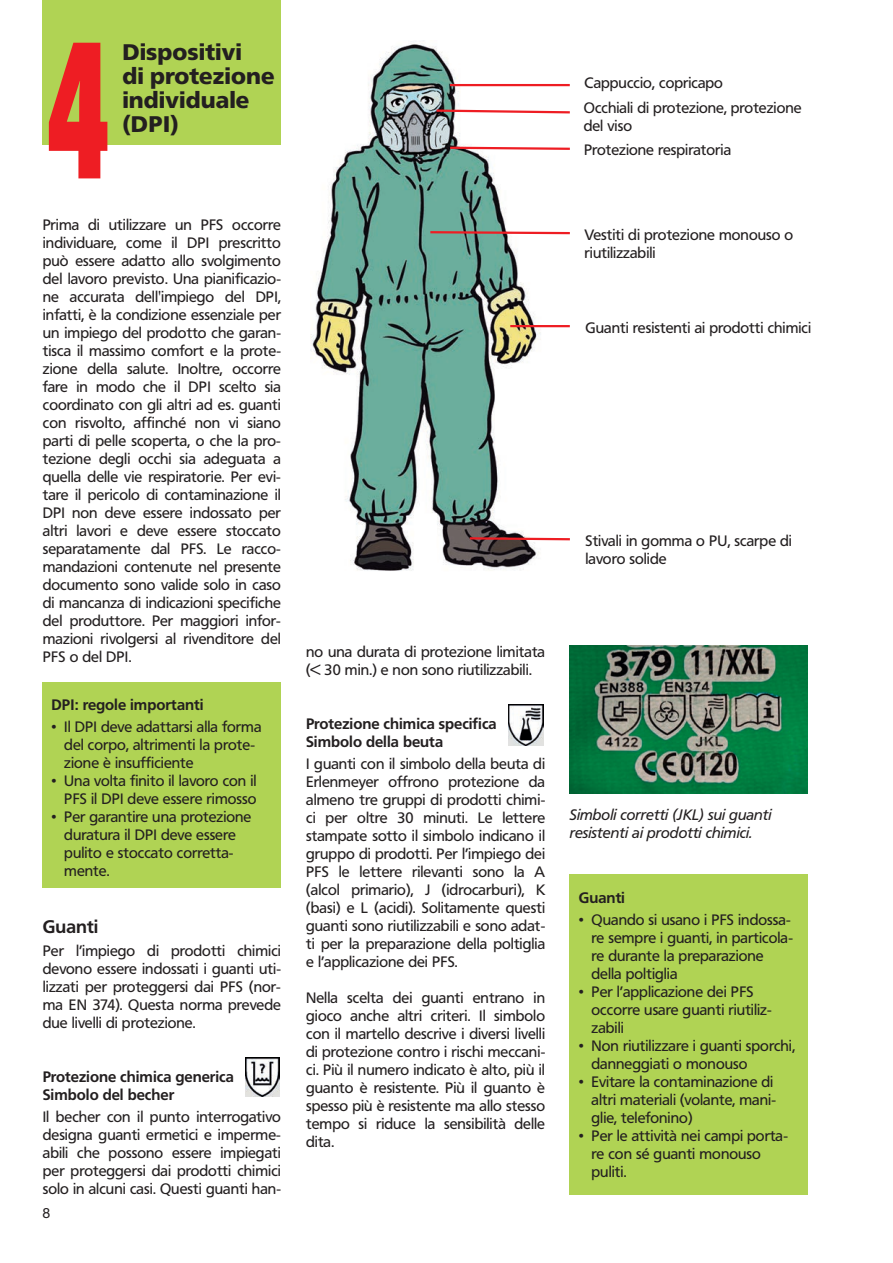
<style>
.page{position:relative;width:893px;height:1263px;background:#fff}
.page>*{position:absolute;margin:0;border:0;box-sizing:border-box;transform-origin:0 0}
.t1{font:800 condensed 180px "Futura";color:#ee1d23;scale:.6 1}
.t2{font:900 22.5px/24px "Frutiger BQ";color:#231f20}
.t3{font:700 18px "Frutiger BQ";color:#231f20}
.t4{font:15px/18px "Frutiger BQ";color:#231f20}
.t5{font:700 15px/18px "Frutiger BQ";color:#231f20}
.t6{font:italic 15px/18px "Frutiger BQ";color:#231f20}
.t7{font:14.1px "Helvetica Neue";color:#231f20}
</style>
<div class="page">
<div style="left:43px;top:0;width:238px;height:145px;background:#b0d354"></div>
<div style="left:570px;top:874px;width:238px;height:321px;background:#b0d354"></div>
<img style="left:311px;top:40px;width:238px;height:531px">
<hr style="left:450px;top:84px;width:120px;height:2px;background:#ee1d23">
<svg style="left:434px;top:108px;width:136px;height:7px"></svg>
<svg style="left:448px;top:145px;width:122px;height:6px"></svg>
<svg style="left:428px;top:230px;width:142px;height:5px"></svg>
<hr style="left:510px;top:325px;width:60px;height:2px;background:#ee1d23">
<svg style="left:468px;top:536px;width:102px;height:5px"></svg>
<img style="left:570px;top:645px;width:238px;height:148px">
<div style="left:43px;top:682px;width:238px;height:206px;background:#b0d354"></div>
<img style="left:508px;top:704px;width:36px;height:41px">
<img style="left:245px;top:1057px;width:35px;height:39px">
<h1 class="t1" style="left:46px;top:35px;width:110px">4</h1>
<h2 class="t2" style="left:122px;top:40px;width:154px">Dispositivi<br>di protezione individuale (DPI)</h2>
<p class="t4" style="left:43px;top:216px;width:240px;text-align:justify">Prima di utilizzare un PFS occorre individuare, come il DPI prescritto può essere adatto allo svolgimento del lavoro previsto. Una pianificazio&shy;ne accurata dell'impiego del DPI, infatti, è la condizione essenziale per un impiego del prodotto che garan&shy;tisca il massimo comfort e la prote&shy;zione della salute. Inoltre, occorre fare in modo che il DPI scelto sia coordinato con gli altri ad es. guanti con risvolto, affinché non vi siano parti di pelle scoperta, o che la pro&shy;tezione degli occhi sia adeguata a quella delle vie respiratorie. Per evi&shy;tare il pericolo di contaminazione il DPI non deve essere indossato per altri lavori e deve essere stoccato separatamente dal PFS. Le racco - mandazioni contenute nel presente documento sono valide solo in caso di mancanza di indicazioni specifiche del produttore. Per maggiori infor&shy;mazioni rivolgersi al rivenditore del PFS o del DPI.</p>
<p class="t5" style="left:52px;top:696px;width:154px">DPI: regole importanti</p>
<p class="t4" style="left:64px;top:718px;width:199px;text-indent:-13px">• Il DPI deve adattarsi alla forma del corpo, altrimenti la prote&shy;zione è insufficiente</p>
<p class="t4" style="left:52px;top:772px;width:207px;text-align:right">• Una volta finito il lavoro con il<br>PFS il DPI deve essere rimosso</p>
<p class="t4" style="left:64px;top:808px;width:189px;text-indent:-13px">• Per garantire una protezione duratura il DPI deve essere pulito e stoccato corretta - mente.</p>
<p class="t3" style="left:43px;top:917px;width:57px">Guanti</p>
<p class="t4" style="left:43px;top:941px;width:240px;text-align:justify">Per l’impiego di prodotti chimici devono essere indossati i guanti uti&shy;lizzati per proteggersi dai PFS (nor&shy;ma EN 374). Questa norma prevede due livelli di protezione.</p>
<p class="t5" style="left:43px;top:1068px;width:193px">Protezione chimica generica<br>Simbolo del becher</p>
<p class="t4" style="left:43px;top:1108px;width:240px;text-align:justify">Il becher con il punto interrogativo designa guanti ermetici e imperme&shy;abili che possono essere impiegati per proteggersi dai prodotti chimici solo in alcuni casi. Questi guanti han-</p>
<p class="t7" style="left:43px;top:1208px;width:9px">8</p>
<p class="t4" style="left:584px;top:70px;width:219px;line-height:25.5px">Cappuccio, copricapo<br>Occhiali di protezione, protezione</p>
<p class="t4" style="left:584px;top:115px;width:149px;line-height:23.4px">del viso<br>Protezione respiratoria</p>
<p class="t4" style="left:585px;top:225px;width:210px">Vestiti di protezione monouso o riutilizzabili</p>
<p class="t4" style="left:585px;top:318px;width:227px">Guanti resistenti ai prodotti chimici</p>
<p class="t4" style="left:585px;top:532px;width:208px">Stivali in gomma o PU, scarpe di lavoro solide</p>
<p class="t4" style="left:306px;top:643px;width:240px">no una durata di protezione limitata (&lt; 30 min.) e non sono riutilizzabili.</p>
<p class="t5" style="left:306px;top:715px;width:192px">Protezione chimica specifica<br>Simbolo della beuta</p>
<p class="t4" style="left:306px;top:755px;width:241px;text-align:justify">I guanti con il simbolo della beuta di Erlenmeyer offrono protezione da almeno tre gruppi di prodotti chimi&shy;ci per oltre 30 minuti. Le lettere stampate sotto il simbolo indicano il gruppo di prodotti. Per l’impiego dei PFS le lettere rilevanti sono la A (alcol primario), J (idrocarburi), K (basi) e L (acidi). Solitamente questi guanti sono riutilizzabili e sono adat&shy;ti per la preparazione della poltiglia e l’applicazione dei PFS.</p>
<p class="t4" style="left:306px;top:989px;width:241px;text-align:justify">Nella scelta dei guanti entrano in gioco anche altri criteri. Il simbolo con il martello descrive i diversi livelli di protezione contro i rischi meccani&shy;ci. Più il numero indicato è alto, più il guanto è resistente. Più il guanto è spesso più è resistente ma allo stesso tempo si riduce la sensibilità delle dita.</p>
<p class="t6" style="left:570px;top:806px;width:203px">Simboli corretti (JKL) sui guanti resistenti ai prodotti chimici.</p>
<p class="t5" style="left:579px;top:889px;width:48px">Guanti</p>
<p class="t4" style="left:592px;top:911px;width:203px;text-indent:-13px">• Quando si usano i PFS indossa&shy;re sempre i guanti, in particola&shy;re durante la preparazione della poltiglia</p>
<p class="t4" style="left:592px;top:983px;width:182px;text-indent:-13px">• Per l’applicazione dei PFS occorre usare guanti riutiliz - zabili</p>
<p class="t4" style="left:592px;top:1037px;width:205px;text-indent:-13px">• Non riutilizzare i guanti sporchi, danneggiati o monouso</p>
<p class="t4" style="left:592px;top:1073px;width:186px;text-indent:-13px">• Evitare la contaminazione di altri materiali (volante, mani&shy;glie, telefonino)</p>
<p class="t4" style="left:592px;top:1127px;width:198px;text-indent:-13px">• Per le attività nei campi porta&shy;re con sé guanti monouso puliti.</p>
</div>
